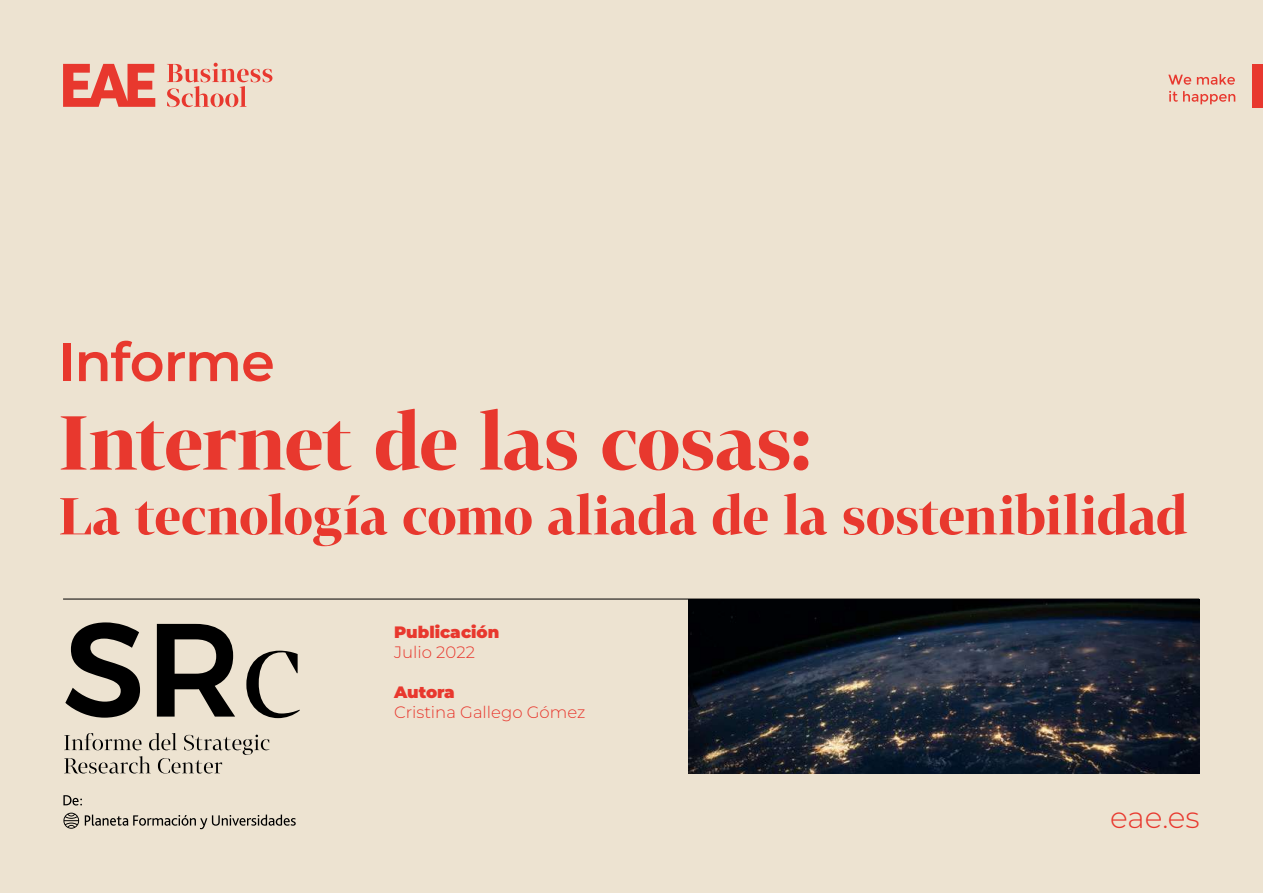
<style>
.page{position:relative;width:1263px;height:893px;background:#ede3d1}
.page>*{position:absolute;margin:0;border:0;box-sizing:border-box;transform-origin:0 0}
.t1{font:700 75px "Tabac G1";letter-spacing:-.015em;color:#e8382e}
.t2{font:600 54px "Montserrat";letter-spacing:-.015em;color:#e8382e}
.t3{font:700 51px "Tabac G1";letter-spacing:-.01em;color:#e8382e}
.t4{font:300 29.7px "Montserrat";color:#e8382e}
.t5{font:300 16.5px "Montserrat";color:#e8382e}
.t6{font:900 16.5px "Montserrat";color:#e8382e}
</style>
<div class="page">
<svg style="left:63px;top:64px;width:92px;height:43px"></svg>
<svg style="left:167px;top:63px;width:105px;height:44px"></svg>
<div style="left:1253px;top:65px;width:10px;height:43px;background:#e8382e"></div>
<svg style="left:1169px;top:91px;width:66px;height:13px"></svg>
<svg style="left:1168px;top:74px;width:67px;height:11px"></svg>
<svg style="left:65px;top:622px;width:235px;height:96px"></svg>
<svg style="left:64px;top:733px;width:206px;height:40px"></svg>
<svg style="left:63px;top:795px;width:233px;height:34px"></svg>
<hr style="left:63px;top:599px;width:1136px;height:1px;background:#000">
<img style="left:688px;top:599px;width:511px;height:174px">
<p class="t2" style="left:58px;top:326px;width:218px">Informe</p>
<h1 class="t1" style="left:58px;top:393px;width:754px">Internet de las cosas:</h1>
<p class="t3" style="left:58px;top:482px;width:1131px">La tecnología como aliada de la sostenibilidad</p>
<p class="t6" style="left:394px;top:622px;width:107px">Publicación</p>
<p class="t5" style="left:394px;top:641px;width:82px">Julio 2022</p>
<p class="t6" style="left:394px;top:681px;width:62px">Autora</p>
<p class="t5" style="left:394px;top:701px;width:193px">Cristina Gallego Gómez</p>
<p class="t4" style="left:1110px;top:798px;width:91px">eae.es</p>
</div>
